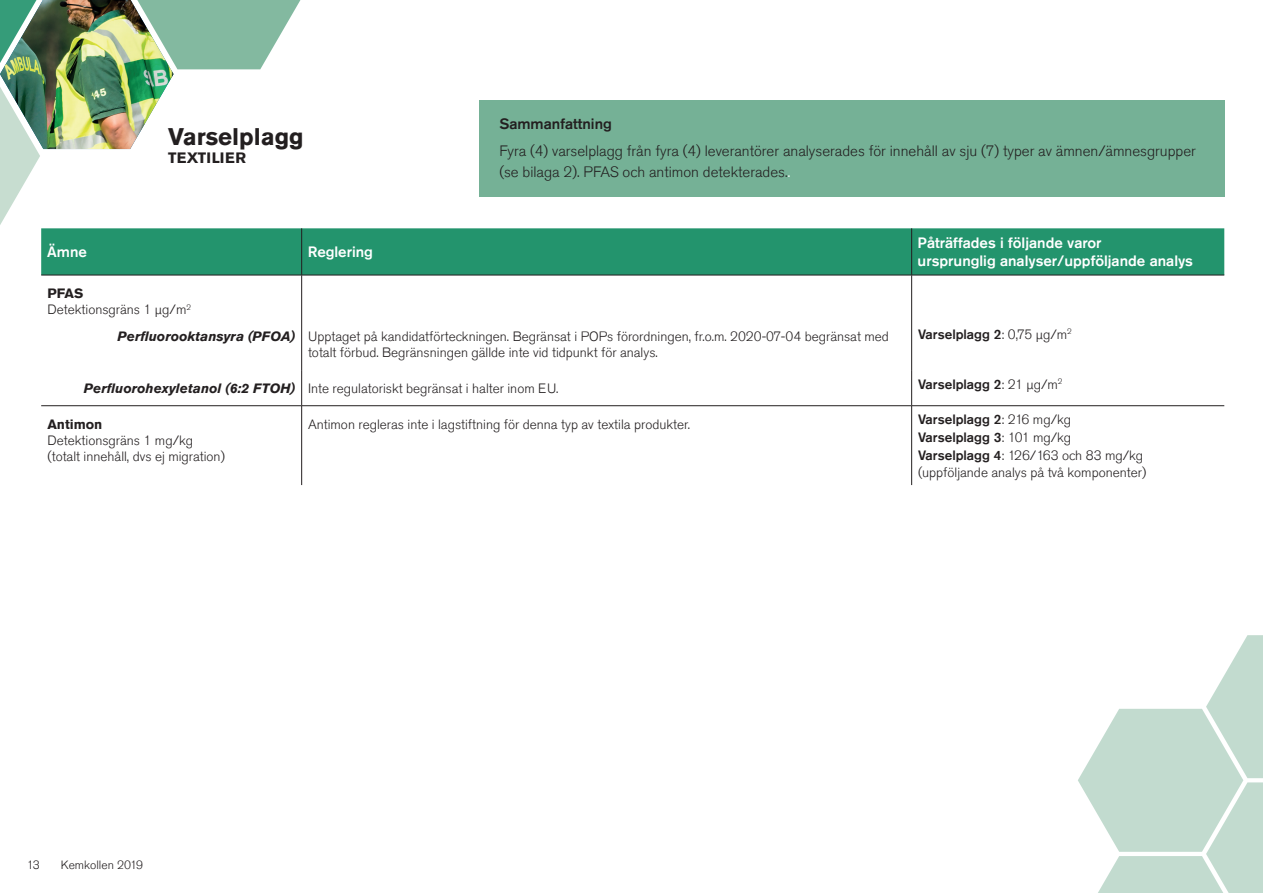
<style>
.page{position:relative;width:1263px;height:893px;background:#fff}
.page>*{position:absolute;margin:0;border:0;box-sizing:border-box;transform-origin:0 0}
.t1{font:700 24px "Akzidenz Grotesk Std";color:#231f20}
.t2{font:300 15px/21px "Akzidenz Grotesk Std";color:#231f20}
.t3{font:500 15px/18px "Akzidenz Grotesk Std";color:#fff}
.t4{font:500 15px "Akzidenz Grotesk Std";color:#231f20}
.t5{font:700 15px "Akzidenz Grotesk Std";letter-spacing:.01em;color:#231f20}
.t6{font:300 13.5px/16.2px "Akzidenz Grotesk Std";color:#231f20}
.t7{font:500 13.5px/18px "Akzidenz Grotesk Std";color:#231f20}
.t8{font:700 13.5px "Akzidenz Grotesk Std";color:#231f20}
.t9{font:300 12px "Akzidenz Grotesk Std";color:#231f20}
.s1{color:#fff}
.s2{font-weight:700}
.s3{font-weight:700;font-style:italic}
.s4{font-weight:300}
</style>
<div class="page">
<div style="left:41px;top:228px;width:1183px;height:47px;background:#23946d"></div>
<hr style="left:301px;top:228px;width:1px;height:47px;background:#231f20">
<hr style="left:911px;top:228px;width:1px;height:47px;background:#231f20">
<hr style="left:41px;top:275px;width:261px;height:1px;background:#231f20">
<hr style="left:302px;top:275px;width:610px;height:1px;background:#231f20">
<hr style="left:301px;top:275px;width:1px;height:95px;background:#231f20">
<hr style="left:912px;top:275px;width:312px;height:1px;background:#231f20">
<hr style="left:911px;top:275px;width:1px;height:95px;background:#231f20">
<hr style="left:301px;top:370px;width:1px;height:36px;background:#231f20">
<hr style="left:911px;top:370px;width:1px;height:36px;background:#231f20">
<hr style="left:41px;top:405px;width:261px;height:1px;background:#231f20">
<hr style="left:301px;top:406px;width:1px;height:79px;background:#231f20">
<hr style="left:911px;top:406px;width:1px;height:79px;background:#231f20">
<hr style="left:302px;top:405px;width:610px;height:1px;background:#231f20">
<hr style="left:912px;top:405px;width:312px;height:1px;background:#231f20">
<img style="left:0;top:0;width:301px;height:225px">
<div style="left:479px;top:101px;width:746px;height:96px;background:#75b196"></div>
<svg style="left:1078px;top:635px;width:185px;height:258px"></svg>
<h1 class="t1" style="left:168px;top:123px;width:137px">Varselplagg</h1>
<p class="t5" style="left:168px;top:149px;width:79px">TEXTILIER</p>
<p class="t4" style="left:499px;top:114px;width:114px">Sammanfattning</p>
<p class="t2" style="left:499px;top:141px;width:698px">Fyra (4) varselplagg från fyra (4) leverantörer analyserades för innehåll av sju (7) typer av ämnen/ämnesgrupper (se bilaga 2). PFAS och antimon detekterades.<span class="s1">.</span></p>
<p class="t3" style="left:47px;top:243px;width:41px">Ämne</p>
<p class="t3" style="left:308px;top:243px;width:67px">Reglering</p>
<p class="t3" style="left:918px;top:234px;width:277px">Påträffades i följande varor<br>ursprunglig analyser/uppföljande analys</p>
<p class="t6" style="left:48px;top:285px;width:145px"><span class="s2">PFAS<br></span>Detektionsgräns 1 µg/m<sup>2</sup></p>
<p class="t6" style="left:308px;top:329px;width:582px;text-indent:-190px"><span class="s3">Perfluorooktansyra (PFOA)</span> Upptaget på kandidatförteckningen. Begränsat i POPs förordningen, fr.o.m. 2020-07-04 begränsat med totalt förbud. Begränsningen gällde inte vid tidpunkt för analys.</p>
<p class="t7" style="left:918px;top:325px;width:155px">Varselplagg 2<span class="s4">: 0,75 µg/m</span><sup>2</sup></p>
<p class="t6" style="left:84px;top:380px;width:476px"><span class="s3">Perfluorohexyletanol (6:2 FTOH)</span> Inte regulatoriskt begränsat i halter inom EU.</p>
<p class="t7" style="left:918px;top:375px;width:146px">Varselplagg 2<span class="s4">: 21 µg/m</span><sup>2</sup></p>
<p class="t8" style="left:48px;top:416px;width:56px">Antimon</p>
<p class="t6" style="left:48px;top:432px;width:179px">Detektionsgräns 1 mg/kg (totalt innehåll, dvs ej migration)</p>
<p class="t6" style="left:308px;top:416px;width:384px">Antimon regleras inte i lagstiftning för denna typ av textila produkter.</p>
<p class="t7" style="left:918px;top:410px;width:227px">Varselplagg 2<span class="s4">: 216 mg/kg<br></span>Varselplagg 3<span class="s4">: 101 mg/kg<br></span>Varselplagg 4<span class="s4">: 126/163 och 83 mg/kg</span></p>
<p class="t6" style="left:918px;top:464px;width:230px">(uppföljande analys på två komponenter)</p>
<p class="t9" style="left:27px;top:859px;width:14px">13</p>
<p class="t9" style="left:61px;top:859px;width:84px">Kemkollen 2019</p>
</div>
